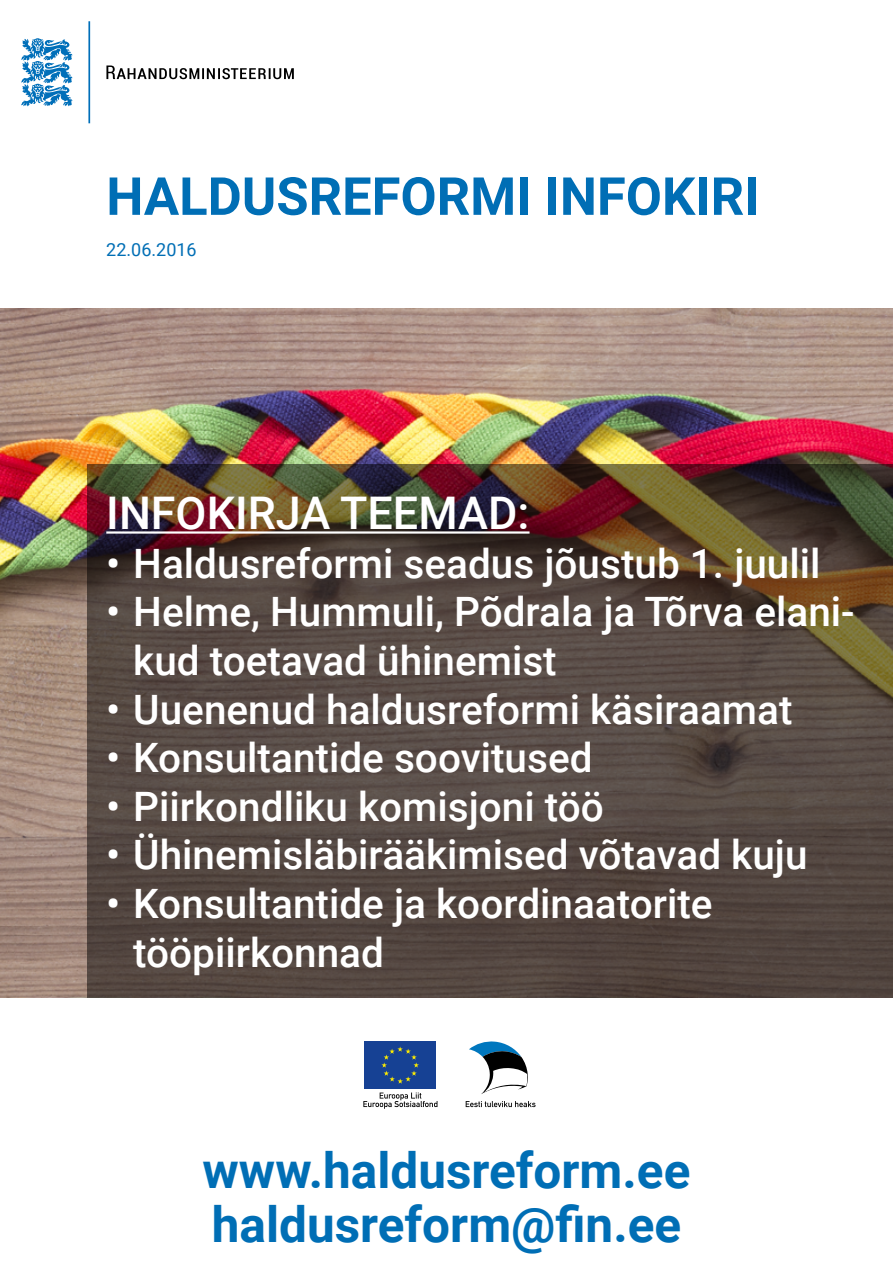
<style>
.page{position:relative;width:893px;height:1263px;background:#fff}
.page>*{position:absolute;margin:0;border:0;box-sizing:border-box;transform-origin:0 0}
.t1{font:700 52.5px "Roboto";color:#006eb5}
.t2{font:700 49.5px/54px "Roboto";color:#006eb5}
.t3{font:500 45px "Roboto";color:#fff}
.t4{font:500 40.5px/48.6px "Roboto";color:#fff}
.t5{font:18px "Roboto";color:#006eb5}
</style>
<div class="page">
<img style="left:0;top:308px;width:893px;height:690px">
<svg style="left:21px;top:21px;width:69px;height:102px"></svg>
<svg style="left:106px;top:65px;width:188px;height:14px"></svg>
<div style="left:364px;top:1041px;width:72px;height:48px;background:#164194"></div>
<svg style="left:382px;top:1046px;width:37px;height:38px"></svg>
<svg style="left:363px;top:1092px;width:74px;height:17px"></svg>
<svg style="left:466px;top:1101px;width:70px;height:6px"></svg>
<svg style="left:469px;top:1041px;width:59px;height:53px"></svg>
<svg style="left:87px;top:464px;width:806px;height:534px;background:#54453d"></svg>
<hr style="left:106px;top:531px;width:423px;height:3px;background:#fff">
<p class="t1" style="left:106px;top:159px;width:655px">HALDUSREFORMI INFOKIRI</p>
<p class="t5" style="left:106px;top:237px;width:92px">22.06.2016</p>
<p class="t3" style="left:106px;top:482px;width:425px">INFOKIRJA TEEMAD:</p>
<p class="t4" style="left:106px;top:538px;width:716px">• Haldusreformi seadus jõustub 1. juulil</p>
<p class="t4" style="left:133px;top:586px;width:723px;text-indent:-27px">• Helme, Hummuli, Põdrala ja Tõrva elani&shy;kud toetavad ühinemist</p>
<p class="t4" style="left:106px;top:683px;width:688px">• Uuenenud haldusreformi käsiraamat</p>
<p class="t4" style="left:106px;top:732px;width:488px">• Konsultantide soovitused</p>
<p class="t4" style="left:106px;top:781px;width:499px">• Piirkondliku komisjoni töö</p>
<p class="t4" style="left:106px;top:829px;width:703px">• Ühinemisläbirääkimised võtavad kuju</p>
<p class="t4" style="left:133px;top:878px;width:581px;text-indent:-27px">• Konsultantide ja koordinaatorite tööpiirkonnad</p>
<p class="t2" style="left:203px;top:1141px;width:489px">www.haldusreform.ee haldusreform@fin.ee</p>
</div>
